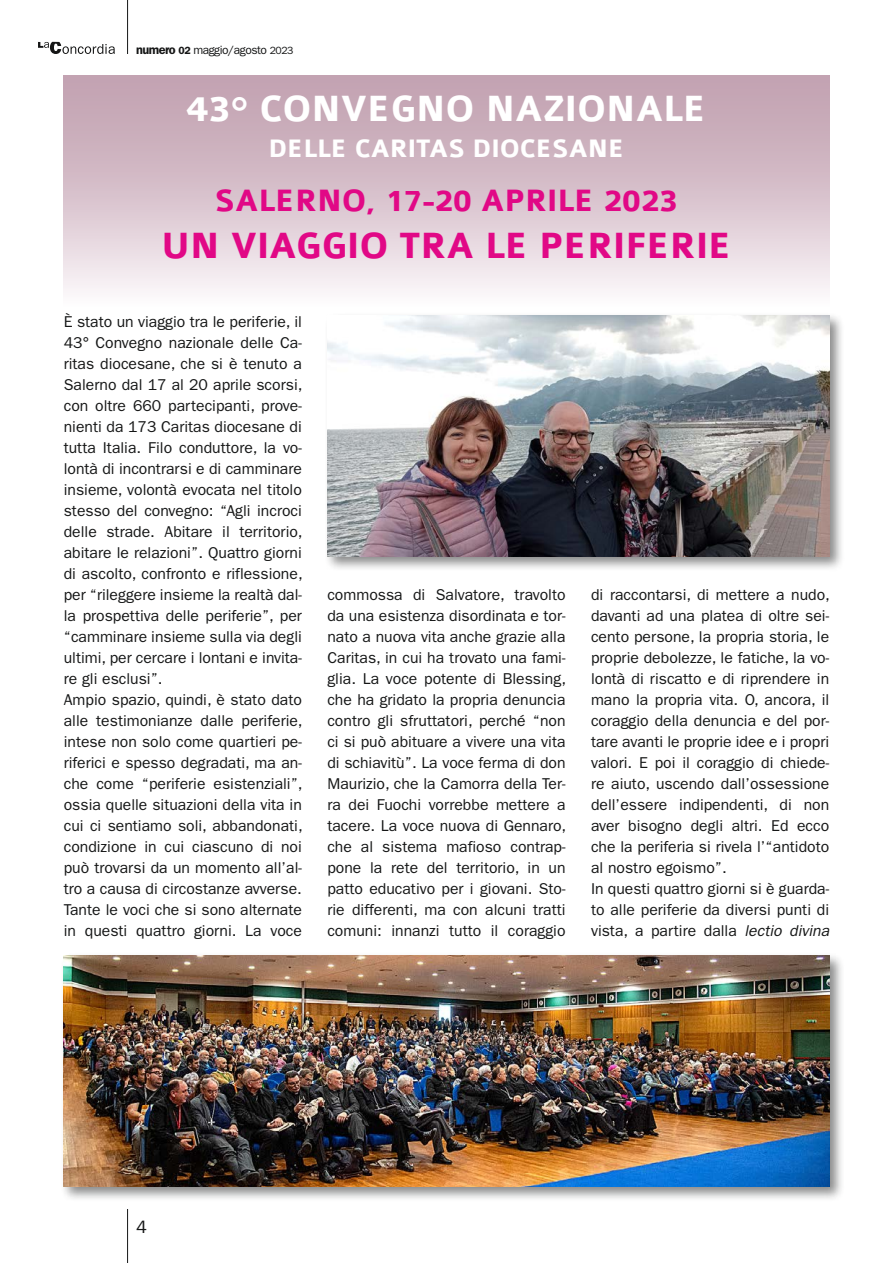
<style>
.page{position:relative;width:893px;height:1263px;background:#fff}
.page>*{position:absolute;margin:0;border:0;box-sizing:border-box;transform-origin:0 0}
.t1{font:700 39px "Colaborate";color:#e10886}
.t2{font:700 39px "Colaborate";color:#fff}
.t3{font:700 33px "Colaborate";color:#e10886}
.t4{font:700 27px "Colaborate";color:#fff}
.t5{font:18px "Franklin Gothic";color:#151616}
.t6{font:15.75px/21px "Franklin Gothic";color:#151616}
.t7{font:12px "Franklin Gothic";letter-spacing:-.04em;color:#151616}
.s1{font-weight:600;font-size:12.75px}
.s2{font-weight:600;font-size:10.5px}
.s3{font-size:10.5px}
.s4{font-style:italic}
</style>
<div class="page">
<div style="left:64px;top:75px;width:765px;height:231px;background:linear-gradient(to bottom,#bc98a9,#f9f4f7)"></div>
<hr style="left:127px;top:0;width:1px;height:54px;background:#151616">
<svg style="left:38px;top:42px;width:77px;height:12px"></svg>
<hr style="left:127px;top:1209px;width:1px;height:54px;background:#151616">
<div style="left:60px;top:952px;width:785px;height:250px;background:#151616;opacity:.5"></div>
<img style="left:64px;top:955px;width:765px;height:231px">
<div style="left:324px;top:313px;width:521px;height:259px;background:#151616;opacity:.5"></div>
<img style="left:327px;top:316px;width:502px;height:240px">
<p class="t7" style="left:136px;top:43px;width:159px"><span class="s1">numero</span> <span class="s2">02</span> maggio/agosto <span class="s3">2023</span></p>
<h1 class="t2" style="left:187px;top:89px;width:521px">43° CONVEGNO NAZIONALE</h1>
<h3 class="t4" style="left:268px;top:135px;width:357px">DELLE CARITAS DIOCESANE</h3>
<h2 class="t3" style="left:215px;top:184px;width:465px">SALERNO, 17-20 APRILE 2023</h2>
<h1 class="t1" style="left:161px;top:225px;width:572px">UN VIAGGIO TRA LE PERIFERIE</h1>
<p class="t6" style="left:64px;top:311px;width:240px">È stato un viaggio tra le periferie, il 43° Convegno nazionale delle Ca&shy;ritas diocesane, che si è tenuto a Salerno dal 17 al 20 aprile scorsi, con oltre 660 partecipanti, prove&shy;nienti da 173 Caritas diocesane di tutta Italia. Filo conduttore, la vo&shy;lontà di incontrarsi e di camminare insieme, volontà evocata nel titolo stesso del convegno: “Agli incroci delle strade. Abitare il territorio, abitare le relazioni”. Quattro giorni di ascolto, confronto e riflessione, per “rileggere insieme la realtà dal&shy;la prospettiva delle periferie”, per “camminare insieme sulla via degli ultimi, per cercare i lontani e invita&shy;re gli esclusi”.<br>Ampio spazio, quindi, è stato dato alle testimonianze dalle periferie, intese non solo come quartieri pe&shy;riferici e spesso degradati, ma an&shy;che come “periferie esistenziali”, ossia quelle situazioni della vita in cui ci sentiamo soli, abbandonati, condizione in cui ciascuno di noi può trovarsi da un momento all’al&shy;tro a causa di circostanze avverse.<br>Tante le voci che si sono alternate in questi quattro giorni. La voce</p>
<p class="t6" style="left:327px;top:584px;width:240px;text-align:justify">commossa di Salvatore, travolto da una esistenza disordinata e tor&shy;nato a nuova vita anche grazie alla Caritas, in cui ha trovato una fami&shy;glia. La voce potente di Blessing, che ha gridato la propria denuncia contro gli sfruttatori, perché “non ci si può abituare a vivere una vita di schiavitù”. La voce ferma di don Maurizio, che la Camorra della Ter&shy;ra dei Fuochi vorrebbe mettere a tacere. La voce nuova di Gennaro, che al sistema mafioso contrap&shy;pone la rete del territorio, in un patto educativo per i giovani. Sto&shy;rie differenti, ma con alcuni tratti comuni: innanzi tutto il coraggio</p>
<p class="t6" style="left:591px;top:584px;width:240px">di raccontarsi, di mettere a nudo, davanti ad una platea di oltre sei&shy;cento persone, la propria storia, le proprie debolezze, le fatiche, la vo&shy;lontà di riscatto e di riprendere in mano la propria vita. O, ancora, il coraggio della denuncia e del por&shy;tare avanti le proprie idee e i propri valori. E poi il coraggio di chiede&shy;re aiuto, uscendo dall’ossessione dell’essere indipendenti, di non aver bisogno degli altri. Ed ecco che la periferia si rivela l’“antidoto al nostro egoismo”.<br>In questi quattro giorni si è guarda&shy;to alle periferie da diversi punti di vista, a partire dalla <span class="s4">lectio divina</span></p>
<p class="t5" style="left:136px;top:1216px;width:12px">4</p>
</div>
